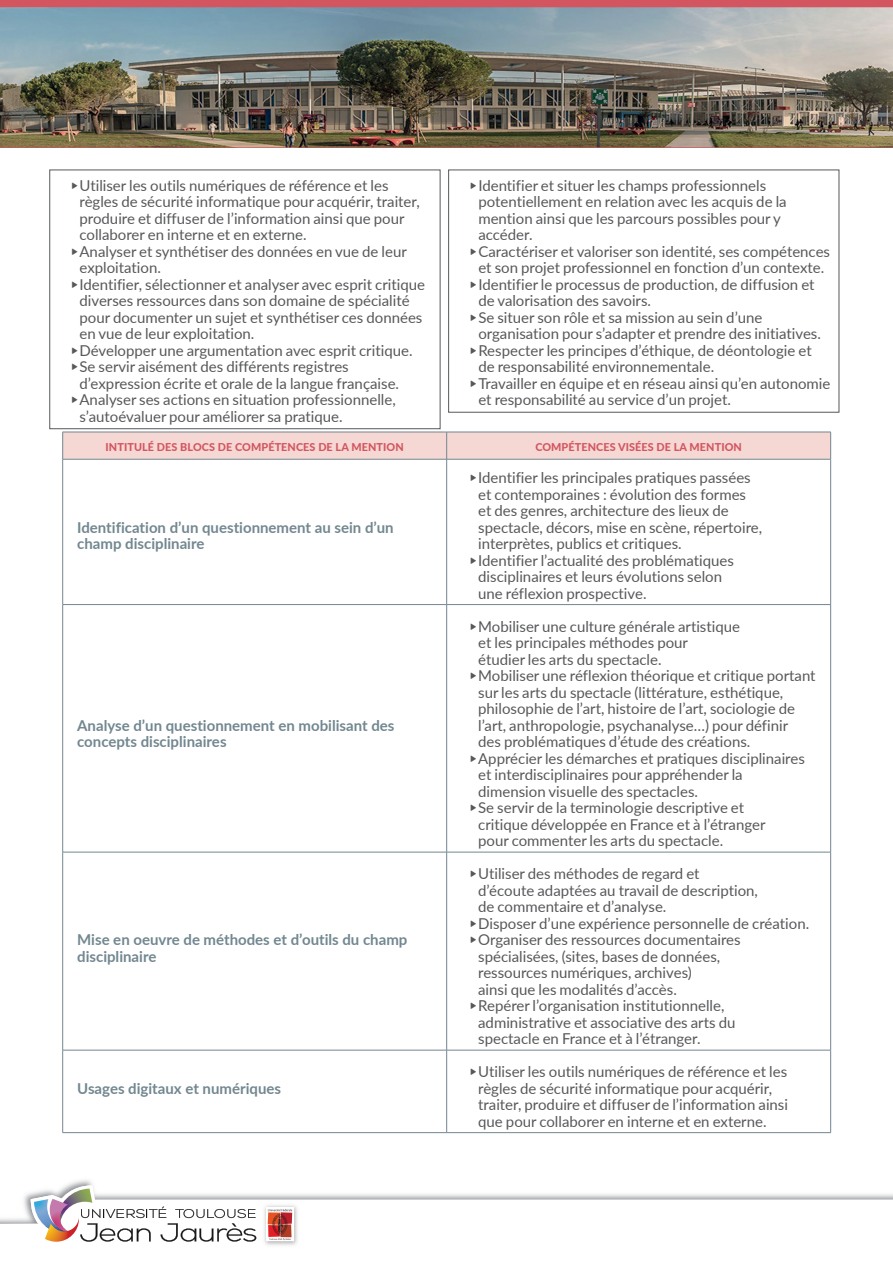
<style>
.page{position:relative;width:893px;height:1263px;background:#fff}
.page>*{position:absolute;margin:0;border:0;box-sizing:border-box;transform-origin:0 0}
.t1{font:15px/16.5px "Lato";color:#57585a}
.Bloc_de_competence{font:700 15px/16.5px "Lato";color:#728790}
.Titre_de_colonne_LG{font:800 10.8px "Lato";letter-spacing:.01em;color:#d25560}
.s1{font-family:"Entypo";font-size:21px}
</style>
<div class="page">
<svg style="left:0;top:1185px;width:893px;height:54px"></svg>
<svg style="left:34px;top:1188px;width:222px;height:54px"></svg>
<img style="left:261px;top:1202px;width:40px;height:43px">
<svg style="left:266px;top:1207px;width:28px;height:34px"></svg>
<svg style="left:268px;top:1209px;width:24px;height:31px"></svg>
<div style="left:50px;top:170px;width:390px;height:259px;border:1px solid #57585a"></div>
<hr style="left:63px;top:604px;width:384px;height:1px;background:#728790">
<hr style="left:63px;top:852px;width:384px;height:1px;background:#728790">
<hr style="left:63px;top:1050px;width:384px;height:1px;background:#728790">
<hr style="left:447px;top:1050px;width:384px;height:1px;background:#728790">
<hr style="left:63px;top:1132px;width:384px;height:1px;background:#728790">
<hr style="left:447px;top:1132px;width:384px;height:1px;background:#728790">
<hr style="left:447px;top:604px;width:384px;height:1px;background:#728790">
<hr style="left:447px;top:852px;width:384px;height:1px;background:#728790">
<hr style="left:830px;top:459px;width:1px;height:145px;background:#728790">
<hr style="left:830px;top:605px;width:1px;height:247px;background:#728790">
<hr style="left:830px;top:852px;width:1px;height:198px;background:#728790">
<hr style="left:830px;top:1050px;width:1px;height:82px;background:#728790">
<svg style="left:62px;top:432px;width:769px;height:27px;background:#f0d5d0"></svg>
<hr style="left:63px;top:459px;width:384px;height:1px;background:#728790">
<hr style="left:447px;top:459px;width:384px;height:1px;background:#728790">
<hr style="left:62px;top:459px;width:1px;height:145px;background:#728790">
<hr style="left:446px;top:459px;width:1px;height:145px;background:#728790">
<hr style="left:62px;top:605px;width:1px;height:247px;background:#728790">
<hr style="left:446px;top:605px;width:1px;height:247px;background:#728790">
<hr style="left:62px;top:852px;width:1px;height:198px;background:#728790">
<hr style="left:446px;top:852px;width:1px;height:198px;background:#728790">
<hr style="left:62px;top:1050px;width:1px;height:82px;background:#728790">
<hr style="left:446px;top:1050px;width:1px;height:82px;background:#728790">
<div style="left:0;top:0;width:893px;height:147px;background:#d25560"></div>
<img style="left:0;top:7px;width:893px;height:140px">
<p class="t1" style="left:80px;top:176px;width:342px;text-indent:-9px"><span class="s1">{</span>Utiliser les outils numériques de référence et les règles de sécurité informatique pour acquérir, traiter, produire et diffuser de l’information ainsi que pour collaborer en interne et en externe.</p>
<p class="t1" style="left:80px;top:242px;width:329px;text-indent:-9px"><span class="s1">{</span>Analyser et synthétiser des données en vue de leur exploitation.</p>
<p class="t1" style="left:80px;top:275px;width:347px;text-indent:-9px"><span class="s1">{</span>Identifier, sélectionner et analyser avec esprit critique diverses ressources dans son domaine de spécialité pour documenter un sujet et synthétiser ces données en vue de leur exploitation.</p>
<p class="t1" style="left:71px;top:341px;width:343px"><span class="s1">{</span>Développer une argumentation avec esprit critique.</p>
<p class="t1" style="left:80px;top:358px;width:321px;text-indent:-9px"><span class="s1">{</span>Se servir aisément des différents registres d’expression écrite et orale de la langue française.</p>
<p class="t1" style="left:80px;top:391px;width:318px;text-indent:-9px"><span class="s1">{</span>Analyser ses actions en situation professionnelle, s’autoévaluer pour améliorer sa pratique.</p>
<p class="t1" style="left:478px;top:176px;width:310px;text-indent:-9px"><span class="s1">{</span>Identifier et situer les champs professionnels potentiellement en relation avec les acquis de la mention ainsi que les parcours possibles pour y accéder.</p>
<p class="t1" style="left:470px;top:242px;width:362px;text-align:center"><span class="s1">{</span>Caractériser et valoriser son identité, ses compétences et son projet professionnel en fonction d’un contexte.</p>
<p class="t1" style="left:478px;top:275px;width:338px;text-indent:-9px"><span class="s1">{</span>Identifier le processus de production, de diffusion et de valorisation des savoirs.</p>
<p class="t1" style="left:478px;top:308px;width:344px;text-indent:-9px"><span class="s1">{</span>Se situer son rôle et sa mission au sein d’une organisation pour s’adapter et prendre des initiatives.</p>
<p class="t1" style="left:478px;top:341px;width:335px;text-indent:-9px"><span class="s1">{</span>Respecter les principes d’éthique, de déontologie et de responsabilité environnementale.</p>
<p class="t1" style="left:478px;top:374px;width:354px;text-indent:-9px"><span class="s1">{</span>Travailler en équipe et en réseau ainsi qu’en autonomie et responsabilité au service d’un projet.</p>
<p class="Titre_de_colonne_LG" style="left:106px;top:439px;width:300px">INTITULÉ DES BLOCS DE COMPÉTENCES DE LA MENTION</p>
<p class="Titre_de_colonne_LG" style="left:535px;top:439px;width:208px">COMPÉTENCES VISÉES DE LA MENTION</p>
<p class="Bloc_de_competence" style="left:77px;top:518px;width:318px">Identification d’un questionnement au sein d’un champ disciplinaire</p>
<p class="Bloc_de_competence" style="left:77px;top:716px;width:319px">Analyse d’un questionnement en mobilisant des concepts disciplinaires</p>
<p class="Bloc_de_competence" style="left:77px;top:931px;width:332px">Mise en oeuvre de méthodes et d’outils du champ disciplinaire</p>
<p class="Bloc_de_competence" style="left:77px;top:1079px;width:205px">Usages digitaux et numériques</p>
<p class="t1" style="left:478px;top:469px;width:285px;text-indent:-9px"><span class="s1">{</span>Identifier les principales pratiques passées et contemporaines : évolution des formes et des genres, architecture des lieux de spectacle, décors, mise en scène, répertoire, interprètes, publics et critiques.</p>
<p class="t1" style="left:478px;top:551px;width:257px;text-indent:-9px"><span class="s1">{</span>Identifier l’actualité des problématiques disciplinaires et leurs évolutions selon une réflexion prospective.</p>
<p class="t1" style="left:478px;top:617px;width:263px;text-indent:-9px"><span class="s1">{</span>Mobiliser une culture générale artistique et les principales méthodes pour<br>étudier les arts du spectacle.</p>
<p class="t1" style="left:478px;top:667px;width:339px;text-indent:-9px"><span class="s1">{</span>Mobiliser une réflexion théorique et critique portant sur les arts du spectacle (littérature, esthétique, philosophie de l’art, histoire de l’art, sociologie de l’art, anthropologie, psychanalyse…) pour définir<br>des problématiques d’étude des créations.</p>
<p class="t1" style="left:478px;top:749px;width:328px;text-indent:-9px"><span class="s1">{</span>Apprécier les démarches et pratiques disciplinaires et interdisciplinaires pour appréhender la dimension visuelle des spectacles.</p>
<p class="t1" style="left:478px;top:799px;width:289px;text-indent:-9px"><span class="s1">{</span>Se servir de la terminologie descriptive et critique développée en France et à l’étranger pour commenter les arts du spectacle.</p>
<p class="t1" style="left:478px;top:865px;width:281px;text-indent:-9px"><span class="s1">{</span>Utiliser des méthodes de regard et d’écoute adaptées au travail de description, de commentaire et d’analyse.</p>
<p class="t1" style="left:470px;top:914px;width:341px"><span class="s1">{</span>Disposer d’une expérience personnelle de création.</p>
<p class="t1" style="left:478px;top:931px;width:264px;text-indent:-9px"><span class="s1">{</span>Organiser des ressources documentaires spécialisées, (sites, bases de données, ressources numériques, archives)<br>ainsi que les modalités d’accès.</p>
<p class="t1" style="left:478px;top:997px;width:259px;text-indent:-9px"><span class="s1">{</span>Repérer l’organisation institutionnelle, administrative et associative des arts du spectacle en France et à l’étranger.</p>
<p class="t1" style="left:478px;top:1063px;width:311px;text-indent:-9px"><span class="s1">{</span>Utiliser les outils numériques de référence et les règles de sécurité informatique pour acquérir, traiter, produire et diffuser de l’information ainsi que pour collaborer en interne et en externe.</p>
</div>
